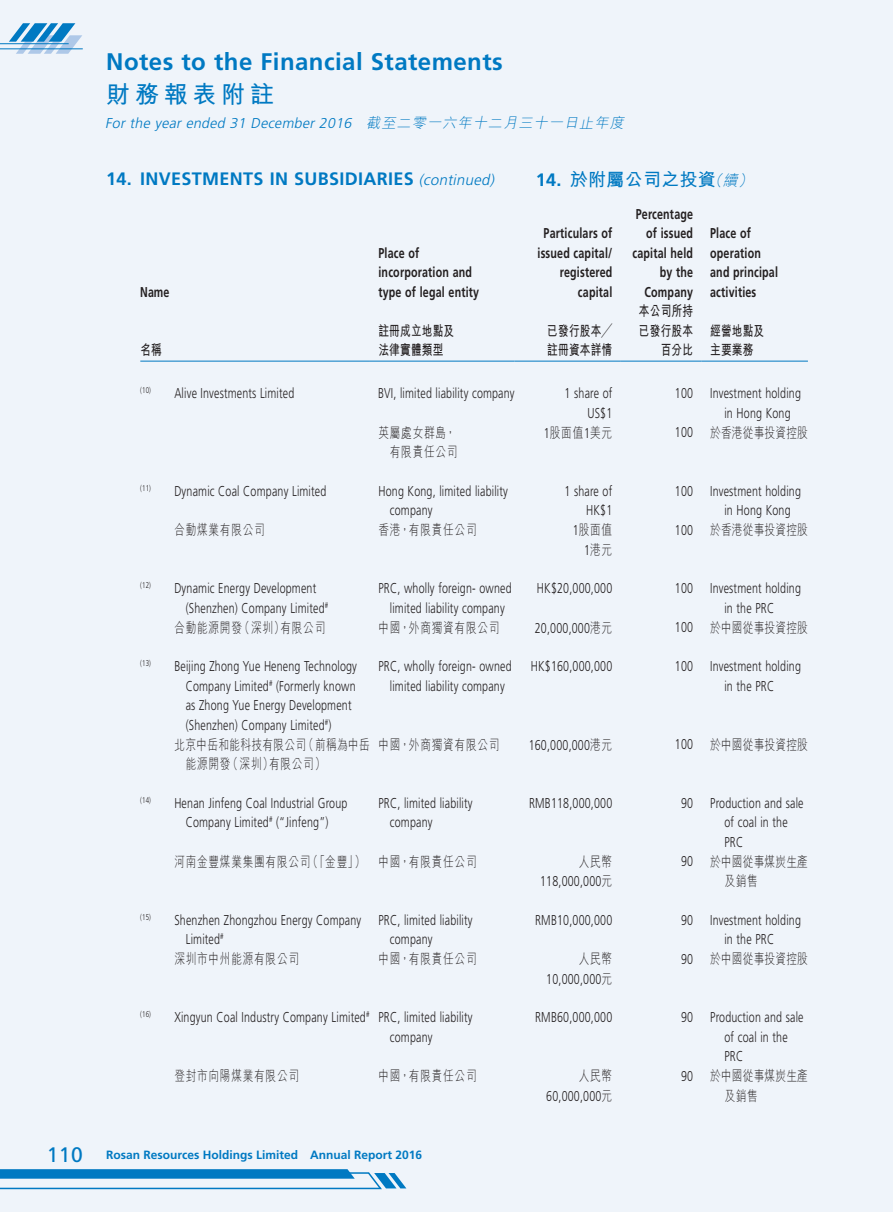
<style>
.page{position:relative;width:893px;height:1212px;background:#eff4fa}
.page>*{position:absolute;margin:0;border:0;box-sizing:border-box;transform-origin:0 0}
.t1{font:700 24px "Frutiger LT Std";letter-spacing:.02em;color:#0079c2}
.t2{font:24px "M Hei HK Bold E Ten B5 H";letter-spacing:.2em;color:#0079c2}
.t3{font:700 18px "Frutiger LT Std";letter-spacing:.02em;color:#0079c2}
.t4{font:18px "M Hei HK Bold E Ten B5 H";letter-spacing:.015em;color:#0079c2}
.t5{font:300 14.25px/19.5px "Frutiger LT Std";letter-spacing:.02em;color:#231f20;scale:.75 1}
.t6{font:700 14.25px/19.5px "Frutiger LT Std";letter-spacing:.02em;color:#231f20;scale:.75 1}
.t7{font:14.25px/19.5px "M Hei HK Light E Ten B5 H";letter-spacing:.07em;color:#231f20;text-align:right;scale:.75 1}
.t8{font:14.25px/19.5px "M Hei HK Light E Ten B5 H";letter-spacing:.02em;color:#231f20;text-align:center;scale:.75 1}
.t9{font:14.25px/19.5px "M Hei HK Bold E Ten B5 H";letter-spacing:.015em;color:#231f20;scale:.75 1}
.t10{font:italic 300 14.25px "Frutiger LT Std";color:#0079c2}
.t11{font:14.25px/19.5px "M Hei HK Light E Ten B5 H";letter-spacing:.03em;color:#231f20;scale:.75 1}
.t12{font:700 12px "Frutiger LT Std";color:#0079c2}
.s1{font-family:"M Hei HK Light E Ten B5 H";font-weight:400}
.s2{font-weight:300;font-style:italic;font-size:15px}
.s3{font-family:"Frutiger LT Std";font-weight:700}
.s4{font-family:"M Hei HK Light E Ten B5 H";font-style:italic;font-size:15px}
.s5{font-family:"Frutiger LT Std";font-weight:300}
.s6{font-weight:400;font-size:21px}
</style>
<div class="page">
<svg style="left:0;top:1169px;width:406px;height:21px"></svg>
<svg style="left:9px;top:23px;width:73px;height:31px"></svg>
<hr style="left:0;top:43px;width:69px;height:1px;background:#0079c2">
<hr style="left:0;top:48px;width:83px;height:1px;background:#0079c2">
<hr style="left:140px;top:361px;width:230px;height:1px;background:#0079c2">
<hr style="left:370px;top:361px;width:144px;height:1px;background:#0079c2">
<hr style="left:514px;top:361px;width:107px;height:1px;background:#0079c2">
<hr style="left:621px;top:361px;width:81px;height:1px;background:#0079c2">
<hr style="left:702px;top:361px;width:106px;height:1px;background:#0079c2">
<h1 class="t1" style="left:106px;top:52px;width:398px">Notes to the Financial Statements</h1>
<h1 class="t2" style="left:106px;top:85px;width:169px">財務報表附註</h1>
<p class="t10" style="left:105px;top:117px;width:523px">For the year ended 31 December 2016 <span class="s1">截至二零一六年十二月三十一日止年度</span></p>
<p class="t3" style="left:106px;top:172px;width:392px">14. INVESTMENTS IN SUBSIDIARIES <span class="s2">(continued)</span></p>
<p class="t6" style="left:140px;top:283px;width:40px">Name</p>
<p class="t6" style="left:378px;top:244px;width:136px">Place of incorporation and type of legal entity</p>
<p class="t4" style="left:536px;top:173px;width:221px"><span class="s3">14.</span> 於附屬公司之投資<span class="s4">（續）</span></p>
<p class="t6" style="left:537px;top:225px;width:101px;text-align:right">Particulars of issued capital/ registered capital</p>
<p class="t6" style="left:632px;top:205px;width:82px;text-align:right">Percentage of issued capital held by the<br>Company</p>
<p class="t6" style="left:710px;top:225px;width:92px">Place of operation and principal activities</p>
<p class="t9" style="left:140px;top:342px;width:30px">名稱</p>
<p class="t9" style="left:378px;top:322px;width:103px">註冊成立地點及法律實體類型</p>
<p class="t9" style="left:547px;top:322px;width:88px">已發行股本╱註冊資本詳情</p>
<p class="t9" style="left:639px;top:303px;width:74px;text-align:right">本公司所持已發行股本百分比</p>
<p class="t9" style="left:710px;top:322px;width:74px">經營地點及主要業務</p>
<p class="t5" style="left:140px;top:384px;width:207px"><sup>(10)</sup> Alive Investments Limited</p>
<p class="t5" style="left:378px;top:384px;width:184px">BVI, limited liability company</p>
<p class="t5" style="left:565px;top:384px;width:65px;text-align:right">1 share of<br>US$1</p>
<p class="t5" style="left:724px;top:384px;width:104px;text-indent:-49px">100 Investment holding in Hong Kong</p>
<p class="t7" style="left:378px;top:424px;width:107px">英屬處女群島，有限責任公司</p>
<p class="t7" style="left:544px;top:424px;width:93px"><span class="s5">1</span>股面值<span class="s5">1</span>美元</p>
<p class="t8" style="left:675px;top:424px;width:179px"><span class="s5">100</span> 於香港從事投資控股</p>
<p class="t5" style="left:140px;top:482px;width:250px"><sup>(11)</sup> Dynamic Coal Company Limited</p>
<p class="t5" style="left:390px;top:482px;width:159px;text-indent:-11px">Hong Kong, limited liability company</p>
<p class="t5" style="left:564px;top:482px;width:65px;text-align:right">1 share of<br>HK$1</p>
<p class="t5" style="left:724px;top:482px;width:104px;text-indent:-49px">100 Investment holding in Hong Kong</p>
<p class="t7" style="left:174px;top:522px;width:122px">合動煤業有限公司</p>
<p class="t7" style="left:378px;top:522px;width:132px">香港，有限責任公司</p>
<p class="t7" style="left:573px;top:522px;width:54px"><span class="s5">1</span>股面值<br><span class="s5">1</span>港元</p>
<p class="t8" style="left:675px;top:522px;width:179px"><span class="s5">100</span> 於香港從事投資控股</p>
<p class="t5" style="left:186px;top:579px;width:192px;text-indent:-45px"><sup>(12)</sup> Dynamic Energy Development (Shenzhen) Company Limited<sup>#</sup></p>
<p class="t5" style="left:378px;top:579px;width:179px;text-align:center">PRC, wholly foreign- owned limited liability company</p>
<p class="t5" style="left:537px;top:579px;width:102px">HK$20,000,000</p>
<p class="t5" style="left:724px;top:579px;width:104px;text-indent:-49px">100 Investment holding in the PRC</p>
<p class="t7" style="left:174px;top:619px;width:203px">合動能源開發（深圳）有限公司</p>
<p class="t7" style="left:378px;top:619px;width:163px">中國，外商獨資有限公司</p>
<p class="t5" style="left:535px;top:619px;width:105px">20,000,000<span class="s1">港元</span></p>
<p class="t8" style="left:675px;top:619px;width:179px"><span class="s5">100</span> 於中國從事投資控股</p>
<p class="t5" style="left:186px;top:657px;width:230px;text-indent:-45px"><sup>(13)</sup> Beijing Zhong Yue Heneng Technology Company Limited<sup>#</sup> (Formerly known as Zhong Yue Energy Development (Shenzhen) Company Limited<sup>#</sup>)</p>
<p class="t5" style="left:378px;top:657px;width:179px;text-align:center">PRC, wholly foreign- owned limited liability company</p>
<p class="t5" style="left:531px;top:657px;width:110px">HK$160,000,000</p>
<p class="t5" style="left:724px;top:657px;width:104px;text-indent:-49px">100 Investment holding in the PRC</p>
<p class="t11" style="left:186px;top:736px;width:247px;text-indent:-11px">北京中岳和能科技有限公司（前稱為中岳能源開發（深圳）有限公司）</p>
<p class="t7" style="left:378px;top:736px;width:163px">中國，外商獨資有限公司</p>
<p class="t5" style="left:529px;top:736px;width:113px">160,000,000<span class="s1">港元</span></p>
<p class="t8" style="left:675px;top:736px;width:179px"><span class="s5">100</span> 於中國從事投資控股</p>
<p class="t5" style="left:186px;top:794px;width:217px;text-indent:-45px"><sup>(14)</sup> Henan Jinfeng Coal Industrial Group<br>Company Limited<sup>#</sup> (“Jinfeng”)</p>
<p class="t5" style="left:390px;top:794px;width:112px;text-indent:-11px">PRC, limited liability company</p>
<p class="t5" style="left:529px;top:794px;width:113px">RMB118,000,000</p>
<p class="t5" style="left:724px;top:794px;width:107px;text-indent:-43px">90 Production and sale of coal in the<br>PRC</p>
<p class="t7" style="left:174px;top:853px;width:405px">河南金豐煤業集團有限公司（「金豐」） 中國，有限責任公司</p>
<p class="t7" style="left:579px;top:853px;width:46px">人民幣</p>
<p class="t5" style="left:540px;top:873px;width:98px">118,000,000<span class="s1">元</span></p>
<p class="t8" style="left:681px;top:853px;width:171px"><span class="s5">90</span> 於中國從事煤炭生產及銷售</p>
<p class="t5" style="left:186px;top:911px;width:236px;text-indent:-45px"><sup>(15)</sup> Shenzhen Zhongzhou Energy Company<br>Limited<sup>#</sup></p>
<p class="t5" style="left:390px;top:911px;width:112px;text-indent:-11px">PRC, limited liability company</p>
<p class="t5" style="left:535px;top:911px;width:104px">RMB10,000,000</p>
<p class="t5" style="left:724px;top:911px;width:104px;text-indent:-43px">90 Investment holding in the PRC</p>
<p class="t7" style="left:174px;top:951px;width:168px">深圳市中州能源有限公司</p>
<p class="t7" style="left:378px;top:951px;width:132px">中國，有限責任公司</p>
<p class="t7" style="left:579px;top:951px;width:46px">人民幣</p>
<p class="t5" style="left:546px;top:970px;width:90px">10,000,000<span class="s1">元</span></p>
<p class="t8" style="left:681px;top:951px;width:171px"><span class="s5">90</span> 於中國從事投資控股</p>
<p class="t5" style="left:390px;top:1008px;width:112px;text-indent:-250px"><sup>(16)</sup> Xingyun Coal Industry Company Limited<sup>#</sup> PRC, limited liability company</p>
<p class="t5" style="left:535px;top:1008px;width:104px">RMB60,000,000</p>
<p class="t5" style="left:724px;top:1008px;width:107px;text-indent:-43px">90 Production and sale of coal in the<br>PRC</p>
<p class="t7" style="left:174px;top:1068px;width:168px">登封市向陽煤業有限公司</p>
<p class="t7" style="left:378px;top:1068px;width:132px">中國，有限責任公司</p>
<p class="t7" style="left:579px;top:1068px;width:46px">人民幣</p>
<p class="t5" style="left:546px;top:1087px;width:90px">60,000,000<span class="s1">元</span></p>
<p class="t8" style="left:681px;top:1068px;width:171px"><span class="s5">90</span> 於中國從事煤炭生產及銷售</p>
<p class="t12" style="left:47px;top:1149px;width:377px"><span class="s6">110</span> Rosan Resources Holdings Limited Annual Report 2016</p>
</div>
